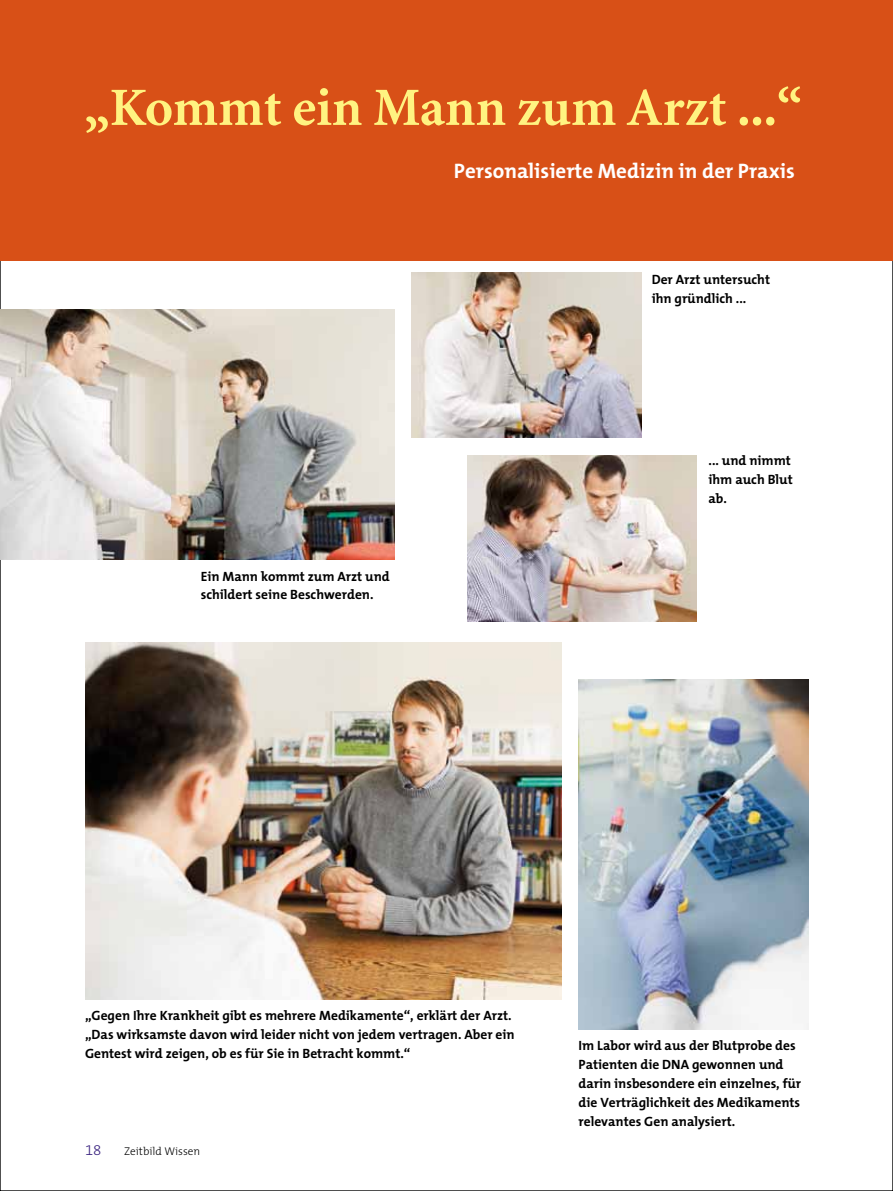
<style>
.page{position:relative;width:893px;height:1191px;background:#fff}
.page>*{position:absolute;margin:0;border:0;box-sizing:border-box;transform-origin:0 0}
.t1{font:54px "Minion MM 578 585 11";color:#fff381}
.t2{font:700 21px "The Mix";color:#fff}
.t3{font:300 15px "The Mix B3";color:#3e2782}
.t4{font:700 13.5px/18.8px "The Mix";color:#000}
.t5{font:300 11.25px "The Mix";color:#000}
</style>
<div class="page">
<div style="left:0;top:0;width:893px;height:260px;background:#d85017"></div>
<img style="left:0;top:310px;width:394px;height:250px">
<img style="left:411px;top:272px;width:230px;height:166px">
<img style="left:467px;top:455px;width:230px;height:166px">
<img style="left:85px;top:642px;width:476px;height:357px">
<img style="left:578px;top:679px;width:230px;height:351px">
<h1 class="t1" style="left:84px;top:80px;width:719px">„Kommt ein Mann zum Arzt ...“</h1>
<h2 class="t2" style="left:454px;top:153px;width:342px">Personalisierte Medizin in der Praxis</h2>
<p class="t4" style="left:652px;top:270px;width:120px">Der Arzt untersucht ihn gründlich ...</p>
<p class="t4" style="left:201px;top:566px;width:191px">Ein Mann kommt zum Arzt und schildert seine Beschwerden.</p>
<p class="t4" style="left:708px;top:451px;width:86px">... und nimmt ihm auch Blut ab.</p>
<p class="t4" style="left:85px;top:1006px;width:431px">„Gegen Ihre Krankheit gibt es mehrere Medikamente“, erklärt der Arzt. „Das wirksamste davon wird leider nicht von jedem vertragen. Aber ein<br>Gentest wird zeigen, ob es für Sie in Betracht kommt.“</p>
<p class="t3" style="left:85px;top:1142px;width:18px">18</p>
<p class="t5" style="left:124px;top:1142px;width:78px">Zeitbild Wissen</p>
<p class="t4" style="left:579px;top:1036px;width:224px">Im Labor wird aus der Blutprobe des Patienten die DNA gewonnen und darin insbesondere ein einzelnes, für die Verträglichkeit des Medikaments relevantes Gen analysiert.</p>
</div>
